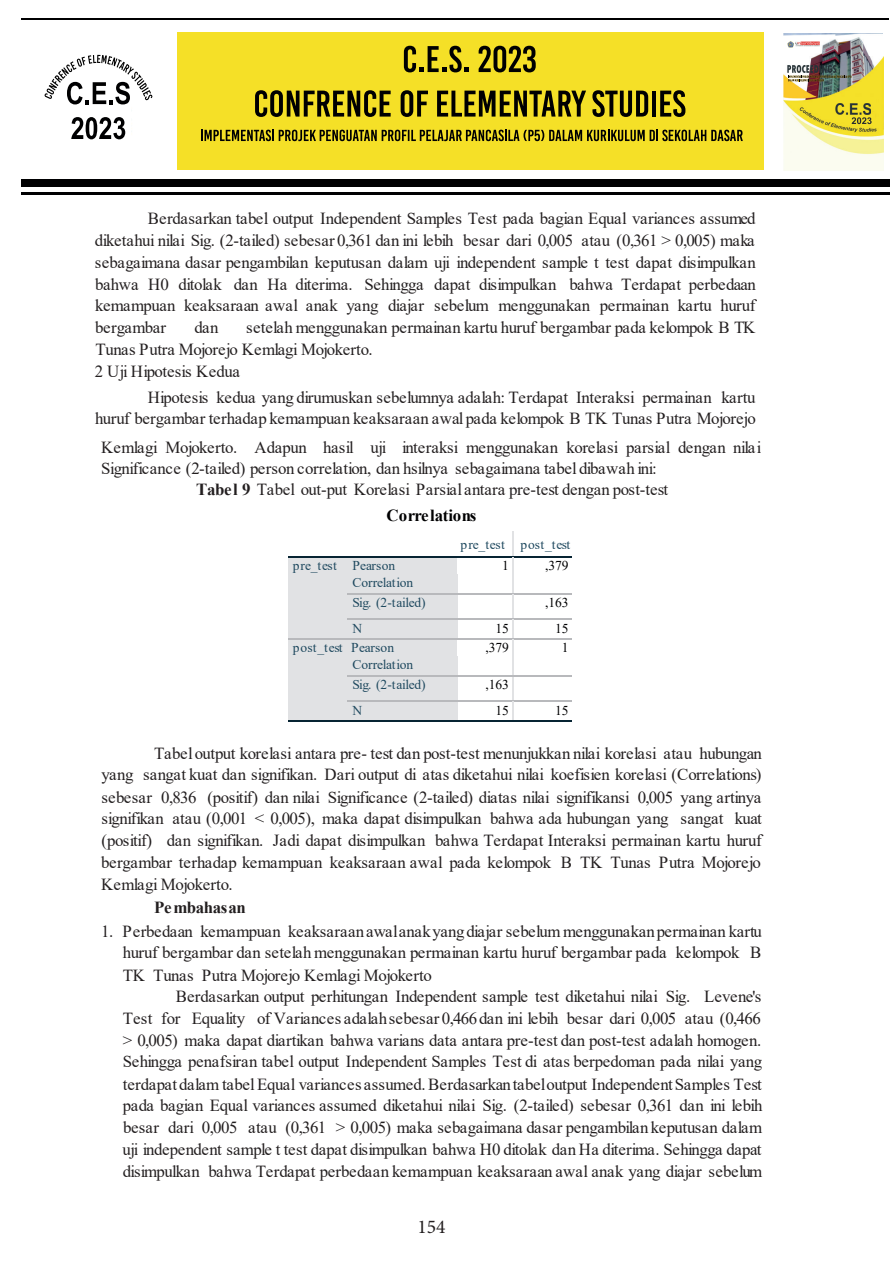
<style>
.page{position:relative;width:893px;height:1263px;background:#fff}
.page>*{position:absolute;margin:0;border:0;box-sizing:border-box;transform-origin:0 0}
.t1{font:19.5px "Minion Pro";color:#231f20}
.t2{font:16.8px/21.8px "Times New Roman";letter-spacing:-.03em;color:#231f20;text-align:justify}
.t3{font:16.8px/21.5px "Times New Roman";letter-spacing:-.01em;color:#231f20;text-align:right}
.t4{font:16.8px "Times New Roman";letter-spacing:-.005em;color:#231f20}
.t5{font:700 16.8px "Times New Roman";letter-spacing:-.005em;color:#000002}
.t6{font:700 16.8px "Times New Roman";letter-spacing:-.025em;color:#231f20}
.t7{font:13.5px/20.2px "Times New Roman";letter-spacing:-.025em;color:#1f495f}
.t8{font:13.5px "Times New Roman";color:#1f495f}
.t9{font:13.5px "Times New Roman";color:#000002}
.t10{font:13.5px "Times New Roman";letter-spacing:.025em;color:#1f495f}
.s1{font-weight:700}
</style>
<div class="page">
<div style="left:21px;top:179px;width:869px;height:8px;background:#000001"></div>
<hr style="left:21px;top:192px;width:869px;height:2px;background:#000001">
<hr style="left:21px;top:18px;width:868px;height:2px;background:#000001">
<div style="left:177px;top:33px;width:587px;height:137px;background:#f5e027"></div>
<img style="left:783px;top:34px;width:86px;height:22px">
<svg style="left:787px;top:41px;width:6px;height:6px"></svg>
<img style="left:795px;top:41px;width:25px;height:6px">
<img style="left:783px;top:56px;width:100px;height:115px">
<img style="left:835px;top:104px;width:36px;height:10px">
<svg style="left:852px;top:117px;width:20px;height:7px"></svg>
<svg style="left:788px;top:76px;width:64px;height:5px"></svg>
<svg style="left:71px;top:117px;width:54px;height:22px"></svg>
<svg style="left:404px;top:46px;width:64px;height:26px"></svg>
<svg style="left:479px;top:46px;width:57px;height:26px"></svg>
<svg style="left:255px;top:90px;width:136px;height:27px"></svg>
<svg style="left:401px;top:90px;width:27px;height:27px"></svg>
<svg style="left:437px;top:91px;width:149px;height:26px"></svg>
<svg style="left:592px;top:90px;width:56px;height:27px"></svg>
<hr style="left:652px;top:91px;width:4px;height:26px;background:#000001">
<svg style="left:660px;top:90px;width:25px;height:27px"></svg>
<svg style="left:44px;top:55px;width:109px;height:49px"></svg>
<svg style="left:201px;top:130px;width:542px;height:11px"></svg>
<div style="left:288px;top:557px;width:169px;height:17px;background:#e1e2e4"></div>
<hr style="left:288px;top:556px;width:169px;height:1px;background:#072433">
<hr style="left:458px;top:556px;width:54px;height:1px;background:#072433">
<hr style="left:513px;top:556px;width:59px;height:1px;background:#072433">
<div style="left:288px;top:574px;width:60px;height:64px;background:#e1e2e4"></div>
<div style="left:348px;top:574px;width:109px;height:19px;background:#e1e2e4"></div>
<div style="left:348px;top:594px;width:109px;height:24px;background:#e1e2e4"></div>
<hr style="left:347px;top:593px;width:110px;height:1px;background:#b8b9bc">
<hr style="left:458px;top:593px;width:54px;height:1px;background:#b8b9bc">
<hr style="left:513px;top:593px;width:59px;height:1px;background:#b8b9bc">
<div style="left:348px;top:620px;width:109px;height:18px;background:#e1e2e4"></div>
<hr style="left:347px;top:618px;width:110px;height:1px;background:#b8b9bc">
<hr style="left:458px;top:618px;width:54px;height:1px;background:#b8b9bc">
<hr style="left:513px;top:618px;width:59px;height:1px;background:#b8b9bc">
<div style="left:288px;top:639px;width:169px;height:17px;background:#e1e2e4"></div>
<hr style="left:288px;top:638px;width:59px;height:1px;background:#b8b9bc">
<hr style="left:348px;top:638px;width:109px;height:1px;background:#b8b9bc">
<hr style="left:458px;top:638px;width:54px;height:1px;background:#b8b9bc">
<hr style="left:513px;top:638px;width:59px;height:1px;background:#b8b9bc">
<div style="left:288px;top:656px;width:60px;height:63px;background:#e1e2e4"></div>
<div style="left:348px;top:656px;width:109px;height:19px;background:#e1e2e4"></div>
<div style="left:348px;top:677px;width:109px;height:23px;background:#e1e2e4"></div>
<hr style="left:347px;top:675px;width:110px;height:2px;background:#b8b9bc">
<hr style="left:458px;top:675px;width:54px;height:2px;background:#b8b9bc">
<hr style="left:513px;top:675px;width:59px;height:2px;background:#b8b9bc">
<div style="left:348px;top:702px;width:109px;height:17px;background:#e1e2e4"></div>
<hr style="left:347px;top:700px;width:110px;height:1px;background:#b8b9bc">
<hr style="left:458px;top:700px;width:54px;height:1px;background:#b8b9bc">
<hr style="left:513px;top:700px;width:59px;height:1px;background:#b8b9bc">
<hr style="left:288px;top:720px;width:59px;height:2px;background:#072433">
<hr style="left:348px;top:720px;width:109px;height:2px;background:#072433">
<hr style="left:458px;top:720px;width:54px;height:2px;background:#072433">
<svg style="left:512px;top:531px;width:1px;height:191px"></svg>
<hr style="left:513px;top:720px;width:59px;height:2px;background:#072433">
<p class="t2" style="left:95px;top:207px;width:662px;text-indent:53px">Berdasarkan tabel output Independent Samples Test pada bagian Equal variances assumed diketahui nilai Sig. (2-tailed) sebesar 0,361 dan ini lebih besar dari 0,005 atau (0,361 &gt; 0,005) maka sebagaimana dasar pengambilan keputusan dalam uji independent sample t test dapat disimpulkan bahwa H0 ditolak dan Ha diterima. Sehingga dapat disimpulkan bahwa Terdapat perbedaan kemampuan keaksaraan awal anak yang diajar sebelum menggunakan permainan kartu huruf bergambar</p>
<p class="t2" style="left:95px;top:316px;width:662px;text-align:left;text-indent:151px">setelah menggunakan permainan kartu huruf bergambar pada kelompok B TK<br>Tunas Putra Mojorejo Kemlagi Mojokerto.<br>2 Uji Hipotesis Kedua</p>
<p class="t3" style="left:95px;top:386px;width:662px">Hipotesis kedua yang dirumuskan sebelumnya adalah: Terdapat Interaksi permainan kartu<br>huruf bergambar terhadap kemampuan keaksaraan awalpada kelompok B TK Tunas Putra Mojorejo</p>
<p class="t2" style="left:194px;top:316px;width:26px">dan</p>
<p class="t2" style="left:101px;top:435px;width:662px">Kemlagi Mojokerto. Adapun hasil uji interaksi menggunakan korelasi parsial dengan nilai</p>
<p class="t2" style="left:101px;top:457px;width:557px">Significance (2-tailed) person correlation, dan hsilnya sebagaimana tabeldibawah ini:</p>
<p class="t4" style="left:196px;top:478px;width:474px"><span class="s1">Tabel 9</span> Tabel out-put Korelasi Parsial antara pre-test dengan post-test</p>
<p class="t5" style="left:386px;top:503px;width:91px">Correlations</p>
<p class="t10" style="left:461px;top:535px;width:111px">pre_test post_test</p>
<p class="t8" style="left:293px;top:556px;width:104px">pre_test Pearson</p>
<p class="t9" style="left:502px;top:556px;width:8px">1</p>
<p class="t9" style="left:545px;top:556px;width:25px">,379</p>
<p class="t7" style="left:352px;top:571px;width:75px">Correlation<br>Sig. (2-tailed)</p>
<p class="t9" style="left:545px;top:593px;width:25px">,163</p>
<p class="t8" style="left:352px;top:619px;width:11px">N</p>
<p class="t9" style="left:495px;top:619px;width:15px">15</p>
<p class="t9" style="left:555px;top:619px;width:15px">15</p>
<p class="t8" style="left:293px;top:638px;width:103px">post_test Pearson</p>
<p class="t9" style="left:485px;top:638px;width:25px">,379</p>
<p class="t9" style="left:562px;top:638px;width:8px">1</p>
<p class="t7" style="left:352px;top:654px;width:75px">Correlation<br>Sig. (2-tailed)</p>
<p class="t9" style="left:485px;top:675px;width:25px">,163</p>
<p class="t8" style="left:352px;top:701px;width:11px">N</p>
<p class="t9" style="left:495px;top:701px;width:15px">15</p>
<p class="t9" style="left:555px;top:701px;width:15px">15</p>
<p class="t2" style="left:101px;top:742px;width:662px;text-indent:53px">Tabel output korelasi antara pre- test dan post-test menunjukkan nilai korelasi atau hubungan yang sangat kuat dan signifikan. Dari output di atas diketahui nilai koefisien korelasi (Correlations) sebesar 0,836 (positif) dan nilai Significance (2-tailed) diatas nilai signifikansi 0,005 yang artinya signifikan atau (0,001 &lt; 0,005), maka dapat disimpulkan bahwa ada hubungan yang sangat kuat (positif) dan signifikan. Jadi dapat disimpulkan bahwa Terdapat Interaksi permainan kartu huruf bergambar terhadap kemampuan keaksaraan awal pada kelompok B TK Tunas Putra Mojorejo Kemlagi Mojokerto.</p>
<p class="t6" style="left:154px;top:895px;width:93px">Pembahasan</p>
<p class="t2" style="left:123px;top:920px;width:641px;text-indent:-21px">1. Perbedaan kemampuan keaksaraan awalanak yang diajar sebelum menggunakan permainan kartu huruf bergambar dan setelah menggunakan permainan kartu huruf bergambar pada kelompok B TK Tunas Putra Mojorejo Kemlagi Mojokerto</p>
<p class="t2" style="left:123px;top:985px;width:641px;text-indent:53px">Berdasarkan output perhitungan Independent sample test diketahui nilai Sig. Levene's Test for Equality of Variances adalahsebesar 0,466dan ini lebih besar dari 0,005 atau (0,466 &gt; 0,005) maka dapat diartikan bahwa varians data antara pre-test dan post-test adalah homogen.<br>Sehingga penafsiran tabel output Independent Samples Test di atas berpedoman pada nilai yang terdapatdalam tabel Equal variances assumed. Berdasarkantabeloutput IndependentSamples Test pada bagian Equal variances assumed diketahui nilai Sig. (2-tailed) sebesar 0,361 dan ini lebih besar dari 0,005 atau (0,361 &gt; 0,005) maka sebagaimana dasar pengambilan keputusan dalam uji independent sample t test dapat disimpulkan bahwa H0 ditolak dan Ha diterima. Sehingga dapat disimpulkan bahwa Terdapat perbedaan kemampuan keaksaraan awal anak yang diajar sebelum</p>
<p class="t1" style="left:418px;top:1213px;width:30px">154</p>
</div>
